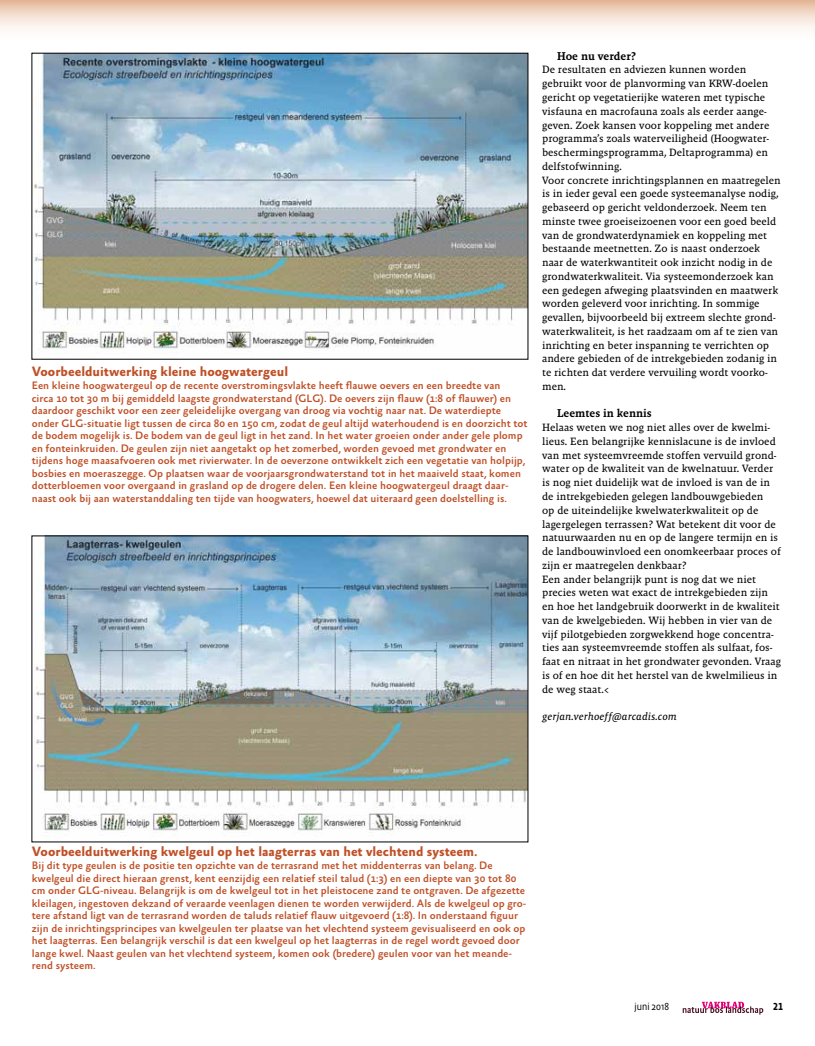
<style>
.page{position:relative;width:815px;height:1046px;background:#fff}
.page>*{position:absolute;margin:0;border:0;box-sizing:border-box;transform-origin:0 0}
.t1{font:700 13.75px "Absara Sans";color:#bf5027}
.t2{font:11.5px "Malaga Med";color:#000}
.t3{font:500 11px/12.5px "Absara Sans";color:#bf5027}
.t4{font:10.75px/13.8px "Malaga Reg";color:#000}
.t5{font:italic 10.75px "Malaga Reg";color:#000}
.t6{font:300 10.38px "Absara Sans Head";color:#000}
.t7{font:500 10.38px "Absara Sans TF Head";color:#000}
</style>
<div class="page">
<img style="left:34px;top:537px;width:492px;height:296px">
<img style="left:34px;top:55px;width:492px;height:299px">
<svg style="left:0;top:0;width:815px;height:53px"></svg>
<svg style="left:683px;top:1001px;width:80px;height:13px"></svg>
<p class="t1" style="left:32px;top:364px;width:258px">Voorbeelduitwerking kleine hoogwatergeul</p>
<p class="t3" style="left:32px;top:380px;width:497px">Een kleine hoogwatergeul op de recente overstromingsvlakte heeft flauwe oevers en een breedte van<br>circa 10 tot 30 m bij gemiddeld laagste grondwaterstand (GLG). De oevers zijn flauw (1:8 of flauwer) en daardoor geschikt voor een zeer geleidelijke overgang van droog via vochtig naar nat. De waterdiepte onder GLG-situatie ligt tussen de circa 80 en 150 cm, zodat de geul altijd waterhoudend is en doorzicht tot de bodem mogelijk is. De bodem van de geul ligt in het zand. In het water groeien onder ander gele plomp en fonteinkruiden. De geulen zijn niet aangetakt op het zomerbed, worden gevoed met grondwater en tijdens hoge maasafvoeren ook met rivierwater. In de oeverzone ontwikkelt zich een vegetatie van holpijp, bosbies en moeraszegge. Op plaatsen waar de voorjaarsgrondwaterstand tot in het maaiveld staat, komen dotterbloemen voor overgaand in grasland op de drogere delen. Een kleine hoogwatergeul draagt daar&shy;naast ook bij aan waterstanddaling ten tijde van hoogwaters, hoewel dat uiteraard geen doelstelling is.</p>
<p class="t2" style="left:557px;top:49px;width:81px">Hoe nu verder?</p>
<p class="t4" style="left:542px;top:63px;width:240px">De resultaten en adviezen kunnen worden gebruikt voor de planvorming van KRW-doelen gericht op vegetatierijke wateren met typische visfauna en macrofauna zoals als eerder aange&shy;geven. Zoek kansen voor koppeling met andere programma’s zoals waterveiligheid (Hoogwater&shy;beschermingsprogramma, Deltaprogramma) en delfstofwinning.<br>Voor concrete inrichtingsplannen en maatregelen is in ieder geval een goede systeemanalyse nodig, gebaseerd op gericht veldonderzoek. Neem ten minste twee groeiseizoenen voor een goed beeld van de grondwaterdynamiek en koppeling met bestaande meetnetten. Zo is naast onderzoek naar de waterkwantiteit ook inzicht nodig in de grondwaterkwaliteit. Via systeemonderzoek kan een gedegen afweging plaatsvinden en maatwerk worden geleverd voor inrichting. In sommige gevallen, bijvoorbeeld bij extreem slechte grond&shy;waterkwaliteit, is het raadzaam om af te zien van inrichting en beter inspanning te verrichten op andere gebieden of de intrekgebieden zodanig in te richten dat verdere vervuiling wordt voorko&shy;men.</p>
<p class="t2" style="left:557px;top:407px;width:96px">Leemtes in kennis</p>
<p class="t4" style="left:542px;top:420px;width:240px">Helaas weten we nog niet alles over de kwelmi&shy;lieus. Een belangrijke kennislacune is de invloed van met systeemvreemde stoffen vervuild grond&shy;water op de kwaliteit van de kwelnatuur. Verder is nog niet duidelijk wat de invloed is van de in de intrekgebieden gelegen landbouwgebieden<br>op de uiteindelijke kwelwaterkwaliteit op de lagergelegen terrassen? Wat betekent dit voor de natuurwaarden nu en op de langere termijn en is de landbouwinvloed een onomkeerbaar proces of zijn er maatregelen denkbaar?<br>Een ander belangrijk punt is nog dat we niet precies weten wat exact de intrekgebieden zijn en hoe het landgebruik doorwerkt in de kwaliteit van de kwelgebieden. Wij hebben in vier van de vijf pilotgebieden zorgwekkend hoge concentra&shy;ties aan systeemvreemde stoffen als sulfaat, fos&shy;faat en nitraat in het grondwater gevonden. Vraag is of en hoe dit het herstel van de kwelmilieus in de weg staat.&lt;</p>
<p class="t5" style="left:542px;top:710px;width:136px">gerjan.verhoeff@arcadis.com</p>
<p class="t1" style="left:32px;top:843px;width:447px">Voorbeelduitwerking kwelgeul op het laagterras van het vlechtend systeem.</p>
<p class="t3" style="left:32px;top:859px;width:496px">Bij dit type geulen is de positie ten opzichte van de terrasrand met het middenterras van belang. De kwelgeul die direct hieraan grenst, kent eenzijdig een relatief steil talud (1:3) en een diepte van 30 tot 80 cm onder GLG-niveau. Belangrijk is om de kwelgeul tot in het pleistocene zand te ontgraven. De afgezette kleilagen, ingestoven dekzand of veraarde veenlagen dienen te worden verwijderd. Als de kwelgeul op gro&shy;tere afstand ligt van de terrasrand worden de taluds relatief flauw uitgevoerd (1:8). In onderstaand figuur zijn de inrichtingsprincipes van kwelgeulen ter plaatse van het vlechtend systeem gevisualiseerd en ook op het laagterras. Een belangrijk verschil is dat een kwelgeul op het laagterras in de regel wordt gevoed door lange kwel. Naast geulen van het vlechtend systeem, komen ook (bredere) geulen voor van het meande&shy;rend systeem.</p>
<p class="t6" style="left:635px;top:999px;width:36px">juni 2018</p>
<p class="t7" style="left:773px;top:999px;width:11px">21</p>
</div>
